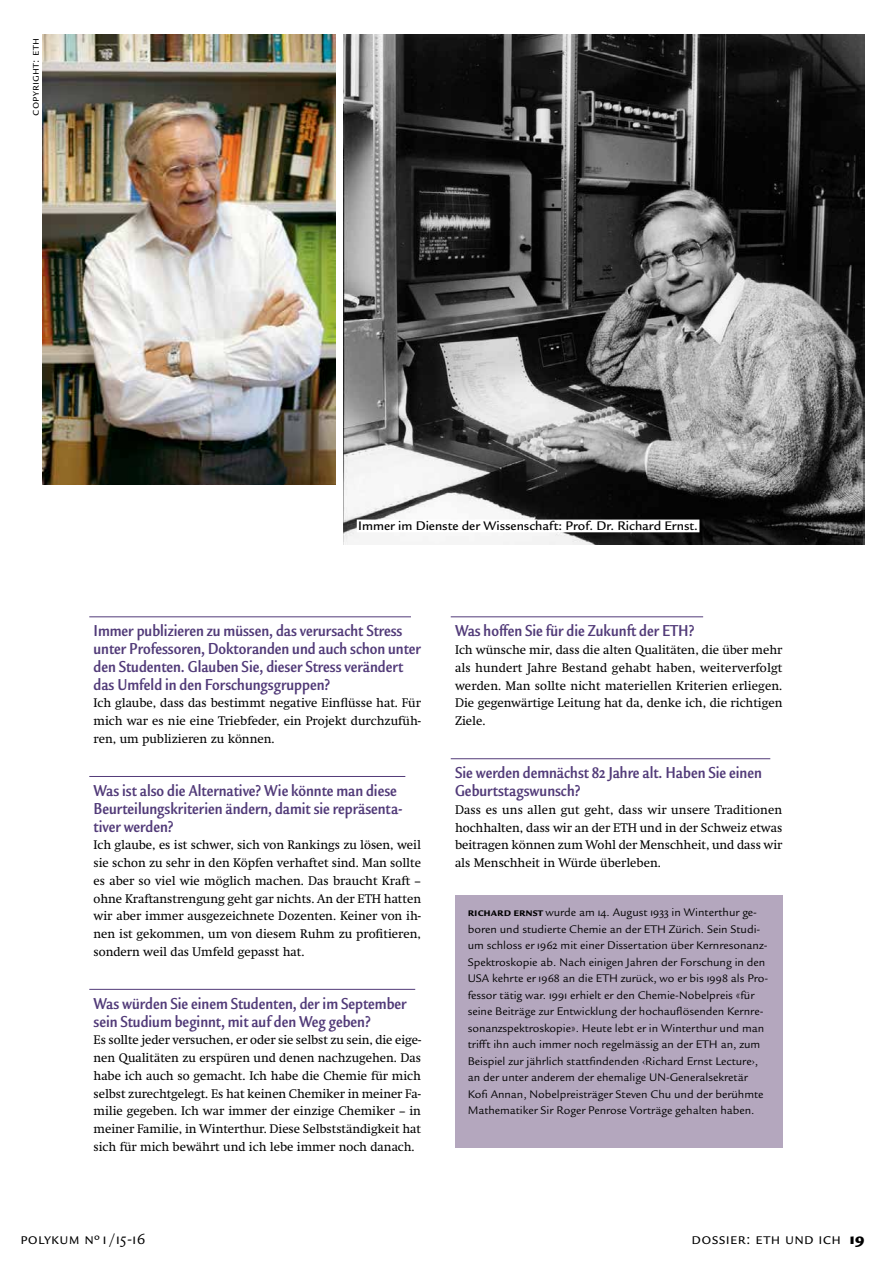
<style>
.page{position:relative;width:893px;height:1263px;background:#fff}
.page>*{position:absolute;margin:0;border:0;box-sizing:border-box;transform-origin:0 0}
.t1{font:700 condensed 17.25px/17.7px "Legacy Sans ITC Std";color:#523b79}
.t2{font:16.5px "Legacy Sans ITC Std";letter-spacing:.02em;color:#000}
.t3{font:500 13.5px "Legacy Sans ITC Std";color:#000}
.t4{font:12.75px/17.7px "Swift Neue LT Pro";color:#000;text-align:justify}
.t5{font:12px/16.5px "Legacy Sans ITC Std";color:#000}
.s1{font-family:"Legacy Sans ITC Std";font-weight:700}
.s2{font-weight:700}
.s3{font-family:"Swift Neue LT Pro"}
.s4{font-family:"Legacy Serif ITC Std";font-stretch:condensed}
.s5{font-weight:900}
</style>
<div class="page">
<hr style="left:89px;top:616px;width:322px;height:1px;background:#523b79">
<hr style="left:89px;top:776px;width:316px;height:1px;background:#523b79">
<hr style="left:89px;top:989px;width:326px;height:1px;background:#523b79">
<hr style="left:451px;top:616px;width:252px;height:1px;background:#523b79">
<hr style="left:451px;top:758px;width:319px;height:1px;background:#523b79">
<img style="left:344px;top:35px;width:521px;height:509px">
<img style="left:43px;top:35px;width:292px;height:449px">
<div style="left:357px;top:520px;width:342px;height:12px;background:#fff"></div>
<div style="left:455px;top:895px;width:327px;height:253px;background:#b4a7be"></div>
<p class="t5" style="left:27px;top:116px;width:78px;rotate:-90deg">copyright: eth</p>
<p class="t3" style="left:358px;top:518px;width:341px">Immer im Dienste der Wissenschaft: Prof. Dr. Richard Ernst.</p>
<h1 class="t1" style="left:94px;top:622px;width:329px">Immer publizieren zu müssen, das verursacht Stress unter Professoren, Doktoranden und auch schon unter den Studenten. Glauben Sie, dieser Stress verändert das Umfeld in den Forschungsgruppen?</h1>
<p class="t4" style="left:94px;top:694px;width:329px">Ich glaube, dass das bestimmt negative Einflüsse hat. Für mich war es nie eine Triebfeder, ein Projekt durchzufüh&shy;ren, um publizieren zu können.</p>
<h1 class="t1" style="left:94px;top:782px;width:311px">Was ist also die Alternative? Wie könnte man diese<br>Beurteilungskriterien ändern, damit sie repräsenta&shy;tiver werden?</h1>
<p class="t4" style="left:94px;top:836px;width:329px">Ich glaube, es ist schwer, sich von Rankings zu lösen, weil sie schon zu sehr in den Köpfen verhaftet sind. Man sollte es aber so viel wie möglich machen. Das braucht Kraft <span class="s1">– </span>ohne Kraftanstrengung geht gar nichts. An der ETH hatten wir aber immer ausgezeichnete Dozenten. Keiner von ih&shy;nen ist gekommen, um von diesem Ruhm zu profitieren, sondern weil das Umfeld gepasst hat.</p>
<h1 class="t1" style="left:94px;top:995px;width:315px">Was würden Sie einem Studenten, der im September sein Studium beginnt, mit auf den Weg geben?</h1>
<p class="t4" style="left:94px;top:1031px;width:329px">Es sollte jeder versuchen, er oder sie selbst zu sein, die eige&shy;nen Qualitäten zu erspüren und denen nachzugehen. Das habe ich auch so gemacht. Ich habe die Chemie für mich selbst zurechtgelegt. Es hat keinen Chemiker in meiner Fa&shy;milie gegeben. Ich war immer der einzige Chemiker <span class="s1">–</span> in meiner Familie, in Winterthur. Diese Selbstständigkeit hat sich für mich bewährt und ich lebe immer noch danach.</p>
<h1 class="t1" style="left:455px;top:622px;width:241px">Was hoffen Sie für die Zukunft der ETH?</h1>
<p class="t4" style="left:455px;top:641px;width:329px">Ich wünsche mir, dass die alten Qualitäten, die über mehr als hundert Jahre Bestand gehabt haben, weiterverfolgt werden. Man sollte nicht materiellen Kriterien erliegen.<br>Die gegenwärtige Leitung hat da, denke ich, die richtigen Ziele.</p>
<h1 class="t1" style="left:455px;top:764px;width:308px">Sie werden demnächst 82 Jahre alt. Haben Sie einen<br>Geburtstagswunsch?</h1>
<p class="t4" style="left:455px;top:800px;width:329px">Dass es uns allen gut geht, dass wir unsere Traditionen hochhalten, dass wir an der ETH und in der Schweiz etwas beitragen können zum Wohl der Menschheit, und dass wir als Menschheit in Würde überleben.</p>
<p class="t5" style="left:468px;top:904px;width:302px"><span class="s2">Richard Ernst</span> wurde am 14. August 1933 in Winterthur ge&shy;boren und studierte Chemie an der ETH Zürich. Sein Studi&shy;um schloss er 1962 mit einer Dissertation über Kernresonanz-Spektroskopie ab. Nach einigen Jahren der Forschung in den USA kehrte er 1968 an die ETH zurück, wo er bis 1998 als Pro&shy;fessor tätig war. 1991 erhielt er den Chemie-Nobelpreis <span class="s3">«</span>für seine Beiträge zur Entwicklung der hochauflösenden Kernre&shy;sonanzspektroskopie<span class="s3">»</span>. Heute lebt er in Winterthur und man trifft ihn auch immer noch regelmässig an der ETH an, zum Beispiel zur jährlich stattfindenden <span class="s4">‹</span>Richard Ernst Lecture<span class="s4">›</span>, an der unter anderem der ehemalige UN-Generalsekretär Kofi Annan, Nobelpreisträger Steven Chu und der berühmte Mathematiker Sir Roger Penrose Vorträge gehalten haben.</p>
<p class="t2" style="left:20px;top:1229px;width:126px">polykum Nº1 /15-16</p>
<p class="t2" style="left:691px;top:1229px;width:175px">Dossi er: ETH und Ich <span class="s5">19</span></p>
</div>
